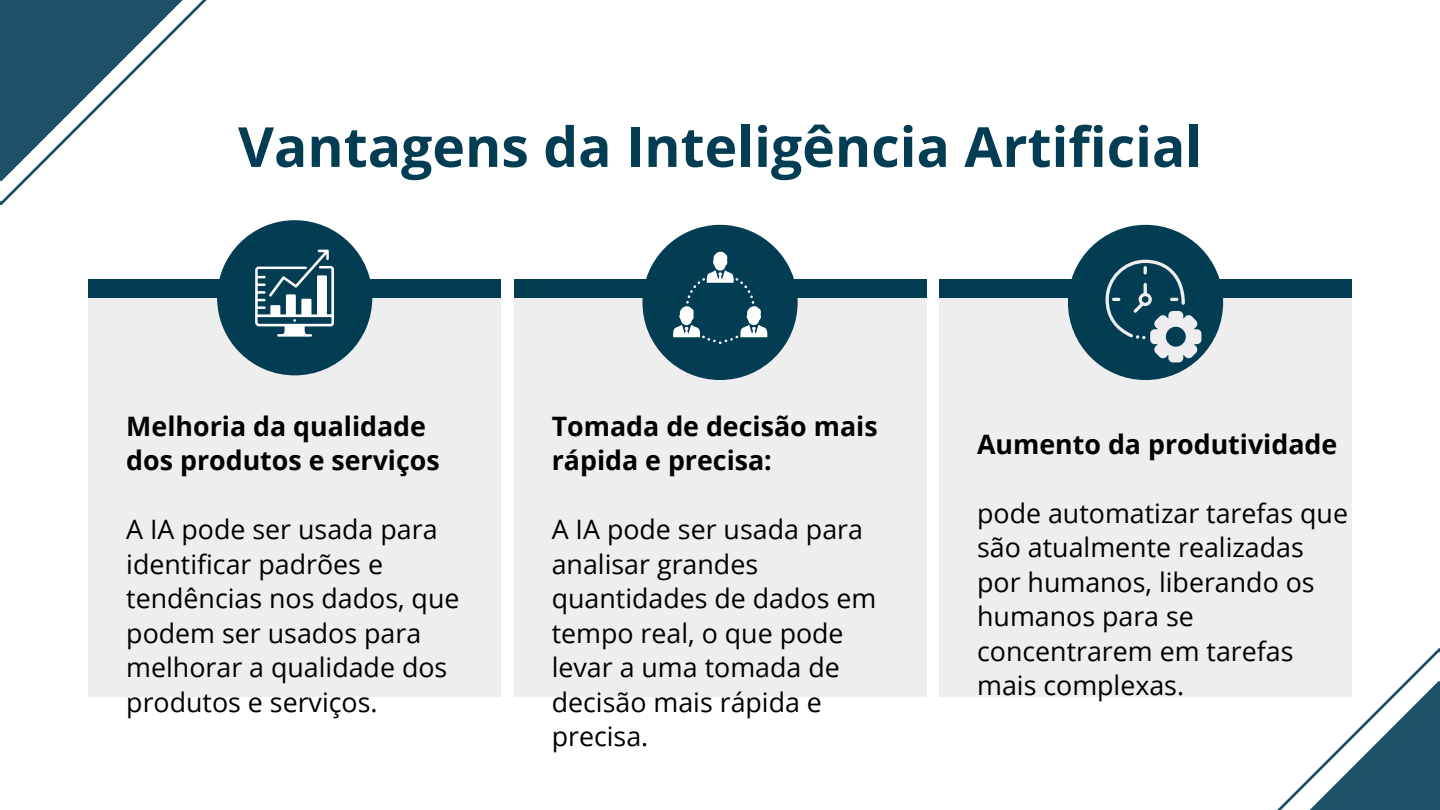
<style>
.page{position:relative;width:1440px;height:810px;background:#fff}
.page>*{position:absolute;margin:0;border:0;box-sizing:border-box;transform-origin:0 0}
.t1{font:700 55.3px "Open Sans";color:#023d54}
.t2{font:26.8px/34.5px "Open Sans";color:#000}
.t3{font:700 26.8px/34.5px "Open Sans";color:#000}
</style>
<div class="page">
<div style="left:88px;top:298px;width:413px;height:398px;background:#eee"></div>
<div style="left:88px;top:279px;width:413px;height:19px;background:#023d54"></div>
<div style="left:514px;top:279px;width:412px;height:19px;background:#023d54"></div>
<div style="left:939px;top:279px;width:413px;height:19px;background:#023d54"></div>
<div style="left:514px;top:298px;width:412px;height:398px;background:#eee"></div>
<div style="left:939px;top:298px;width:413px;height:398px;background:#eee"></div>
<div style="left:217px;top:220px;width:155px;height:155px;background:#023d54;border-radius:50%"></div>
<div style="left:642px;top:225px;width:156px;height:155px;background:#023d54;border-radius:50%"></div>
<div style="left:1068px;top:225px;width:155px;height:155px;background:#023d54;border-radius:50%"></div>
<svg style="left:255px;top:250px;width:79px;height:87px"></svg>
<svg style="left:673px;top:252px;width:94px;height:92px"></svg>
<svg style="left:0;top:0;width:207px;height:206px"></svg>
<svg style="left:1068px;top:648px;width:372px;height:162px"></svg>
<svg style="left:1106px;top:260px;width:95px;height:102px"></svg>
<p class="t1" style="left:238px;top:108px;width:966px">Vantagens da Inteligência Artificial</p>
<p class="t3" style="left:126px;top:408px;width:315px">Melhoria da qualidade dos produtos e serviços</p>
<p class="t2" style="left:126px;top:511px;width:335px">A IA pode ser usada para identificar padrões e tendências nos dados, que podem ser usados para melhorar a qualidade dos produtos e serviços.</p>
<p class="t3" style="left:552px;top:408px;width:327px">Tomada de decisão mais rápida e precisa:</p>
<p class="t2" style="left:552px;top:511px;width:326px">A IA pode ser usada para analisar grandes quantidades de dados em tempo real, o que pode levar a uma tomada de decisão mais rápida e precisa.</p>
<p class="t3" style="left:977px;top:426px;width:362px">Aumento da produtividade</p>
<p class="t2" style="left:977px;top:495px;width:372px">pode automatizar tarefas que são atualmente realizadas por humanos, liberando os humanos para se concentrarem em tarefas mais complexas.</p>
</div>
